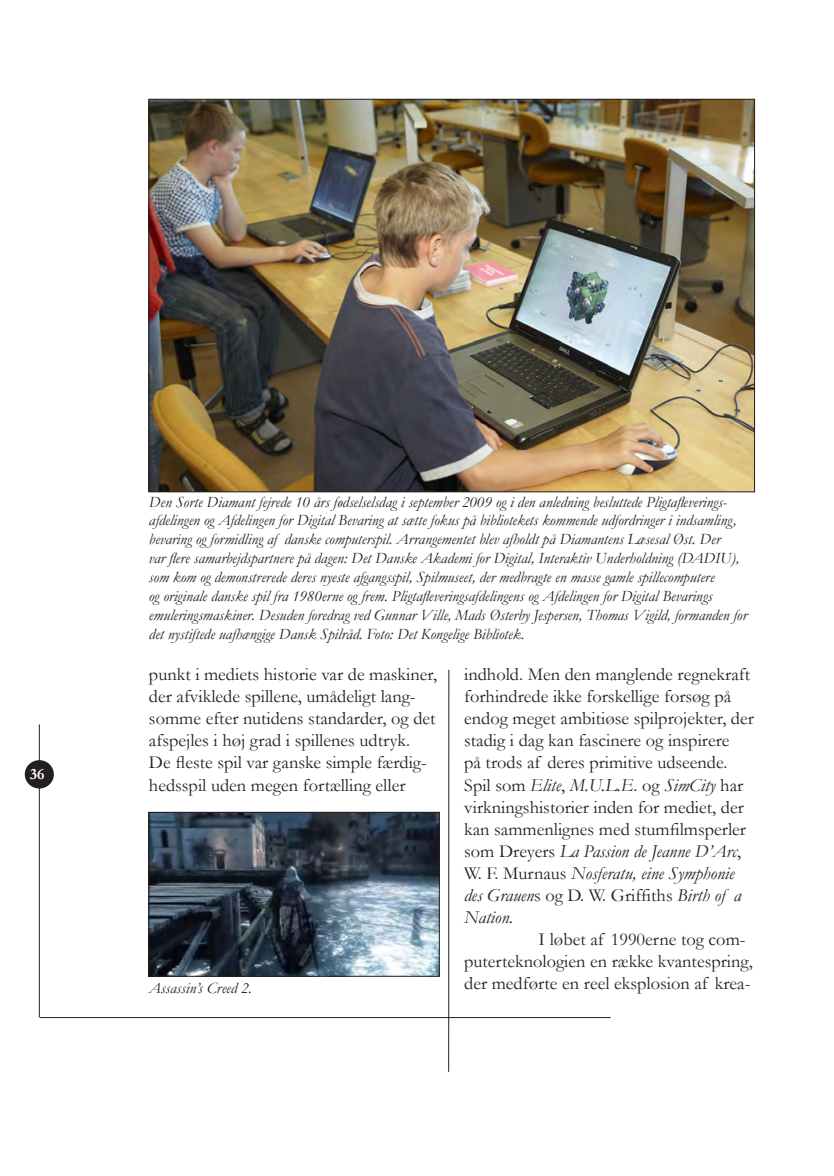
<style>
.page{position:relative;width:834px;height:1176px;background:#fff}
.page>*{position:absolute;margin:0;border:0;box-sizing:border-box;transform-origin:0 0}
.Almindelig_tekst_med{font:18.38px/22.1px "Garamond";color:#231f20}
.Billedtekst{font:italic 15.75px/18.9px "Garamond";color:#231f20}
.Almindelig_tekst_med-2{font:italic 15.75px "Garamond";color:#231f20}
.t1{font:700 15.75px "Garamond";color:#fff}
.s1{font-style:italic}
</style>
<div class="page">
<hr style="left:39px;top:724px;width:1px;height:293px;background:#231f20">
<hr style="left:40px;top:1017px;width:570px;height:1px;background:#231f20">
<div style="left:26px;top:761px;width:27px;height:26px;background:#231f20;border-radius:50%"></div>
<div style="left:25px;top:760px;width:29px;height:28px;border:2px solid #231f20;border-radius:50%"></div>
<hr style="left:448px;top:670px;width:1px;height:402px;background:#231f20">
<img style="left:150px;top:814px;width:287px;height:160px">
<div style="left:148px;top:812px;width:291px;height:164px;border:1px solid #231f20"></div>
<img style="left:150px;top:101px;width:602px;height:389px">
<p class="t1" style="left:30px;top:763px;width:16px">36</p>
<p class="Billedtekst" style="left:149px;top:492px;width:599px">Den Sorte Diamant fejrede 10 års fødselselsdag i sep-tember 2009 og i den anledning besluttede Pligt-afleverings&shy;afdelingen og Afdelingen for Digital Bevaring at sætte fokus på bibliotekets kommende udfordringer i indsamling, bevaring og formidling af danske computerspil. Arrangementet blev af-holdt på Diamantens Læsesal Øst. Der<br>var flere samarbejdspartnere på dagen: Det Danske Akademi for Digital, Interaktiv Underholdning (DADIU), som kom og demonstrerede deres nyeste afgangsspil, Spilmuseet, der medbragte en masse gamle spillecomputere<br>og originale danske spil fra 1980erne og frem. Pligt-afleverings-afdelingens og Afdelingen for Digital Bevarings emuleringsmaskiner. Desuden foredrag ved Gunnar Ville, Mads Østerby Jespersen, Thomas Vigild, formanden for det nystiftede uafhængige Dansk Spilråd. Foto: Det Kongelige Bibliotek.</p>
<p class="Almindelig_tekst_med" style="left:149px;top:663px;width:289px">punkt i mediets historie var de maskiner, der afviklede spillene, umådeligt lang&shy;somme efter nutidens standarder, og det afspejles i høj grad i spillenes udtryk.<br>De fleste spil var ganske simple færdig&shy;hedsspil uden megen fortælling eller</p>
<p class="Almindelig_tekst_med" style="left:464px;top:663px;width:291px">indhold. Men den manglende regnekraft forhindrede ikke forskellige forsøg på endog meget ambitiøse spilprojekter, der stadig i dag kan fascinere og inspirere<br>på trods af deres primitive udseende.<br>Spil som <span class="s1">Elite</span>, <span class="s1">M.U.L.E</span>. og <span class="s1">SimCity</span> har virkningshistorier inden for mediet, der kan sammenlignes med stumfilmsperler som Dreyers <span class="s1">La Passion de Jeanne D’Arc</span>, W. F. Murnaus <span class="s1">Nosferatu, eine Symphonie des Grauen</span>s og D. W. Griffiths <span class="s1">Birth of a Nation.</span></p>
<p class="Almindelig_tekst_med" style="left:464px;top:927px;width:290px;text-indent:74px">I løbet af 1990erne tog com&shy;puterteknologien en række kvantespring,</p>
<p class="Almindelig_tekst_med-2" style="left:149px;top:977px;width:105px">Assassin’s Creed 2.</p>
<p class="Almindelig_tekst_med" style="left:464px;top:972px;width:288px">der medførte en reel eksplosion af krea-</p>
</div>
